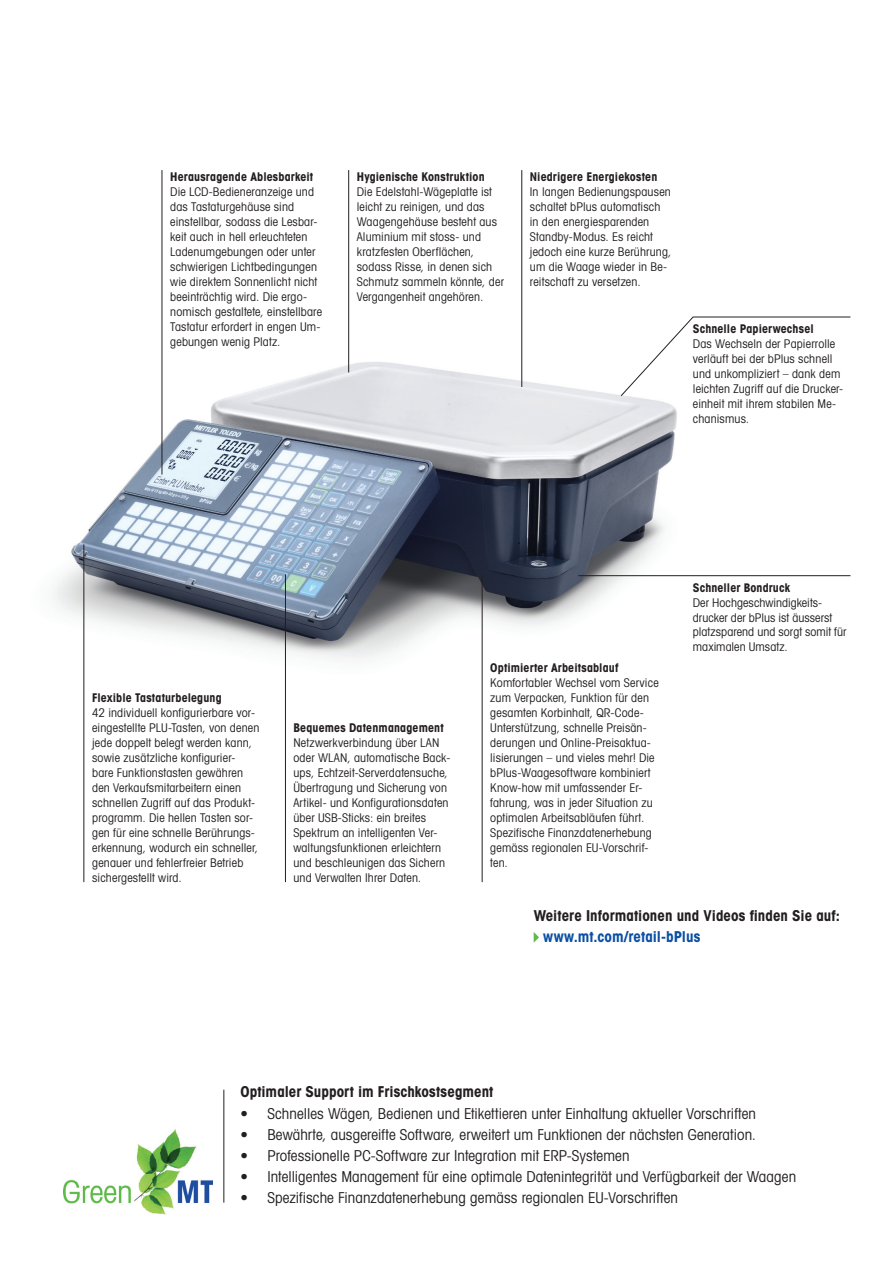
<style>
.page{position:relative;width:893px;height:1263px;background:#fff}
.page>*{position:absolute;margin:0;border:0;box-sizing:border-box;transform-origin:0 0}
.t1{font:15px "Avant Gardefor MT Bk";letter-spacing:.005em;color:#231f20}
.t2{font:15px "Avant Gardefor MT Bd";color:#231f20}
.t3{font:15px "Avant Gardefor MT Bd";letter-spacing:.005em;color:#0a4fa2}
.t4{font:12px/15px "Avant Gardefor MT Bk";letter-spacing:.015em;color:#231f20}
.t5{font:12px "Avant Gardefor MT Bd";letter-spacing:.01em;color:#231f20}
.s1{font-family:"Avant Garde SAP";font-weight:700}
</style>
<div class="page">
<img style="left:64px;top:1129px;width:148px;height:85px">
<img style="left:54px;top:200px;width:675px;height:578px">
<hr style="left:285px;top:574px;width:1px;height:308px;background:#231f20">
<hr style="left:482px;top:574px;width:1px;height:308px;background:#231f20">
<hr style="left:83px;top:544px;width:1px;height:338px;background:#231f20">
<hr style="left:162px;top:170px;width:1px;height:304px;background:#231f20">
<hr style="left:348px;top:170px;width:1px;height:202px;background:#231f20">
<hr style="left:521px;top:170px;width:1px;height:217px;background:#231f20">
<hr style="left:578px;top:575px;width:272px;height:1px;background:#231f20">
<hr style="left:223px;top:1090px;width:1px;height:112px;background:#231f20">
<svg style="left:534px;top:932px;width:5px;height:11px"></svg>
<svg style="left:620px;top:316px;width:231px;height:81px"></svg>
<p class="t5" style="left:170px;top:169px;width:145px">Herausragende Ablesbarkeit</p>
<p class="t4" style="left:170px;top:184px;width:153px">Die LCD-Bedieneranzeige und das Tastaturgehäuse sind einstellbar, sodass die Lesbar&shy;keit auch in hell erleuchteten<br>Ladenumgebungen oder unter schwierigen Lichtbedingungen wie direktem Sonnenlicht nicht beeinträchtig wird. Die ergo&shy;nomisch gestaltete, einstellbare<br>Tastatur erfordert in engen Um&shy;gebungen wenig Platz.</p>
<p class="t5" style="left:357px;top:169px;width:129px">Hygienische Konstruktion</p>
<p class="t4" style="left:357px;top:184px;width:149px">Die Edelstahl-Wägeplatte ist leicht zu reinigen, und das<br>Waagengehäuse besteht aus<br>Aluminium mit stoss- und kratzfesten Oberflächen, sodass Risse, in denen sich<br>Schmutz sammeln könnte, der<br>Vergangenheit angehören.</p>
<p class="t5" style="left:530px;top:169px;width:129px">Niedrigere Energiekosten</p>
<p class="t4" style="left:530px;top:184px;width:143px">In langen Bedienungspausen schaltet bPlus automatisch in den energiesparenden<br>Standby-Modus. Es reicht jedoch eine kurze Berührung, um die Waage wieder in Be&shy;reitschaft zu versetzen.</p>
<p class="t5" style="left:693px;top:321px;width:122px">Schnelle Papierwechsel</p>
<p class="t4" style="left:693px;top:336px;width:152px">Das Wechseln der Papierrolle verläuft bei der bPlus schnell und unkompliziert – dank dem leichten Zugriff auf die Drucker&shy;einheit mit ihrem stabilen Me&shy;chanismus.</p>
<p class="t5" style="left:92px;top:690px;width:131px">Flexible Tastaturbelegung</p>
<p class="t4" style="left:92px;top:705px;width:169px">42 individuell konfigurierbare vor&shy;eingestellte PLU-Tasten, von denen jede doppelt belegt werden kann, sowie zusätzliche konfigurier&shy;bare Funktionstasten gewähren den Verkaufsmitarbeitern einen schnellen Zugriff auf das Produkt&shy;programm. Die hellen Tasten sor&shy;gen für eine schnelle Berührungs&shy;erkennung, wodurch ein schneller, genauer und fehlerfreier Betrieb sichergestellt wird.</p>
<p class="t5" style="left:293px;top:720px;width:152px">Bequemes Datenmanagement</p>
<p class="t4" style="left:293px;top:735px;width:158px">Netzwerkverbindung über LAN oder WLAN, automatische Back&shy;ups, Echtzeit-Serverdatensuche,<br>Übertragung und Sicherung von<br>Artikel- und Konfigurationsdaten über USB-Sticks: ein breites<br>Spektrum an intelligenten Ver&shy;waltungsfunktionen erleichtern und beschleunigen das Sichern und Verwalten Ihrer Daten.</p>
<p class="t5" style="left:490px;top:660px;width:130px">Optimierter Arbeitsablauf</p>
<p class="t4" style="left:490px;top:675px;width:170px">Komfortabler Wechsel vom Service zum Verpacken, Funktion für den gesamten Korbinhalt, QR-Code-<br>Unterstützung, schnelle Preisän&shy;derungen und Online-Preisaktua&shy;lisierungen – und vieles mehr! Die bPlus-Waagesoftware kombiniert<br>Know-how mit umfassender Er&shy;fahrung, was in jeder Situation zu optimalen Arbeitsabläufen führt.<br>Spezifische Finanzdatenerhebung gemäss regionalen EU-Vorschrif&shy;ten.</p>
<p class="t5" style="left:693px;top:580px;width:99px">Schneller <span class="s1">Bon</span>druck</p>
<p class="t4" style="left:693px;top:595px;width:155px">Der Hochgeschwindigkeits&shy;drucker der bPlus ist äusserst platzsparend und sorgt somit für maximalen Umsatz.</p>
<p class="t2" style="left:534px;top:906px;width:308px">Weitere Informationen und Videos finden Sie auf:</p>
<p class="t3" style="left:543px;top:927px;width:159px">www.mt.com/retail-bPlus</p>
<p class="t2" style="left:240px;top:1082px;width:254px">Optimaler Support im Frischkostsegment</p>
<p class="t1" style="left:240px;top:1104px;width:517px">• Schnelles Wägen, Bedienen und Etikettieren unter Einhaltung aktueller Vorschriften</p>
<p class="t1" style="left:240px;top:1125px;width:517px">• Bewährte, ausgereifte Software, erweitert um Funktionen der nächsten Generation.</p>
<p class="t1" style="left:240px;top:1146px;width:390px">• Professionelle PC-Software zur Integration mit ERP-Systemen</p>
<p class="t1" style="left:240px;top:1167px;width:557px">• Intelligentes Management für eine optimale Datenintegrität und Verfügbarkeit der Waagen</p>
<p class="t1" style="left:240px;top:1188px;width:439px">• Spezifische Finanzdatenerhebung gemäss regionalen EU-Vorschriften</p>
</div>
